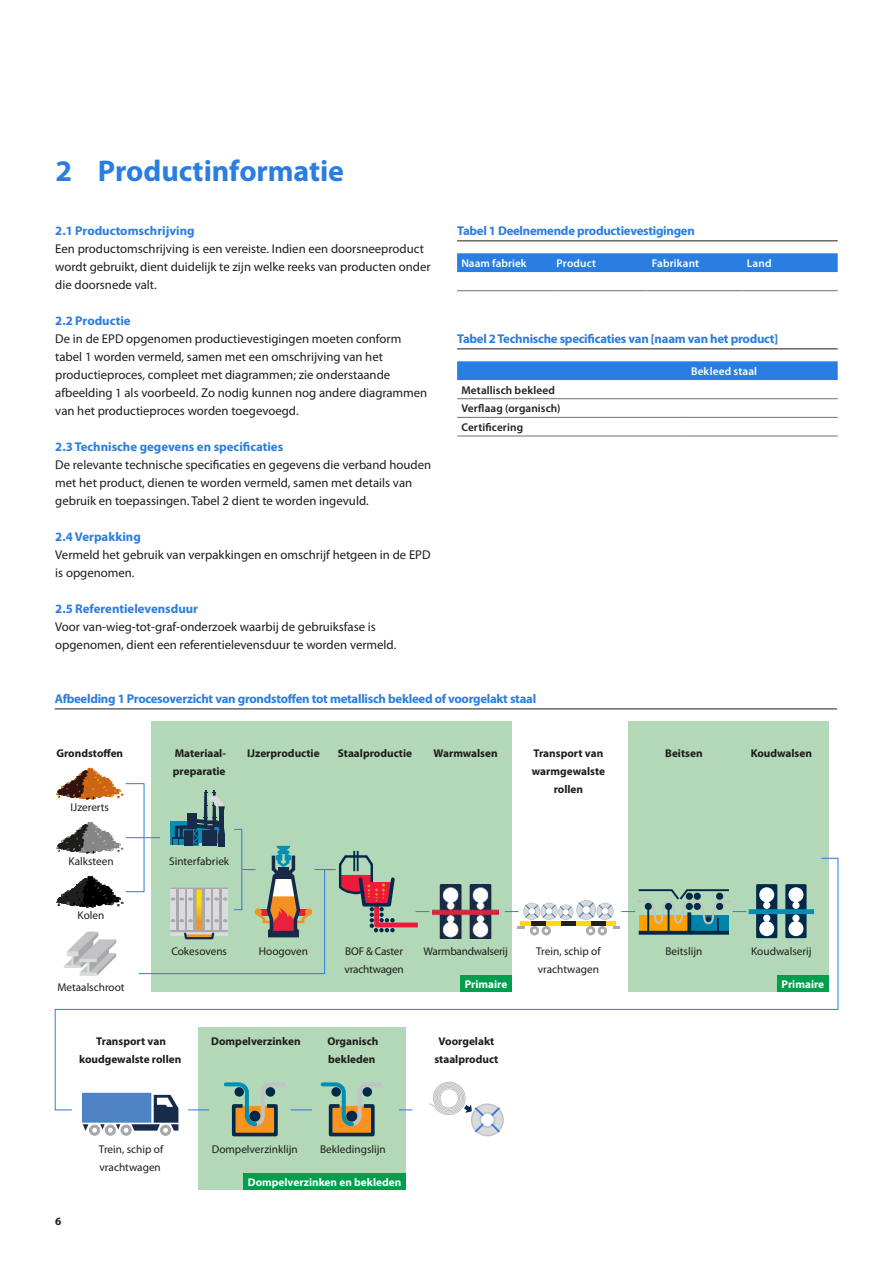
<style>
.page{position:relative;width:893px;height:1263px;background:#fff}
.page>*{position:absolute;margin:0;border:0;box-sizing:border-box;transform-origin:0 0}
.t1{font:700 30px "Myriad Pro";letter-spacing:-.005em;color:#2a7de1}
.t2{font:12.75px/18px "Myriad Pro";color:#1d1d1b}
.t3{font:700 12.75px "Myriad Pro";letter-spacing:-.02em;color:#2a7de1}
.t4{font:700 12.75px "Myriad Pro";color:#2a7de1}
.t5{font:700 11.25px/18px "Myriad Pro";color:#1d1d1b;text-align:center}
.t6{font:11.25px/18px "Myriad Pro";color:#1d1d1b}
.t7{font:600 11.25px/18.6px "Myriad Pro";letter-spacing:.015em;color:#1d1d1b}
.t8{font:600 11.25px "Myriad Pro";letter-spacing:.01em;color:#fff}
.t9{font:700 11.25px "Myriad Pro";color:#fff}
.t10{font:11.25px/18px "Myriad Pro";letter-spacing:-.02em;color:#1d1d1b}
</style>
<div class="page">
<div style="left:151px;top:721px;width:361px;height:271px;background:#b2d8b7"></div>
<div style="left:628px;top:721px;width:200px;height:271px;background:#b2d8b7"></div>
<div style="left:457px;top:253px;width:381px;height:19px;background:#2a7de1"></div>
<hr style="left:457px;top:290px;width:95px;height:1px;background:#706f6f">
<hr style="left:552px;top:290px;width:95px;height:1px;background:#706f6f">
<hr style="left:647px;top:290px;width:95px;height:1px;background:#706f6f">
<hr style="left:742px;top:290px;width:96px;height:1px;background:#706f6f">
<hr style="left:457px;top:240px;width:381px;height:1px;background:#1d1d1b">
<div style="left:457px;top:361px;width:381px;height:19px;background:#2a7de1"></div>
<hr style="left:457px;top:398px;width:230px;height:1px;background:#706f6f">
<hr style="left:457px;top:417px;width:230px;height:1px;background:#706f6f">
<hr style="left:457px;top:436px;width:230px;height:1px;background:#706f6f">
<hr style="left:687px;top:398px;width:151px;height:1px;background:#706f6f">
<hr style="left:687px;top:417px;width:151px;height:1px;background:#706f6f">
<hr style="left:687px;top:436px;width:151px;height:1px;background:#706f6f">
<hr style="left:457px;top:348px;width:381px;height:1px;background:#1d1d1b">
<hr style="left:55px;top:708px;width:782px;height:1px;background:#1d1d1b">
<svg style="left:54px;top:857px;width:785px;height:254px"></svg>
<svg style="left:56px;top:767px;width:373px;height:209px"></svg>
<div style="left:199px;top:1027px;width:207px;height:163px;background:#b2d8b7"></div>
<div style="left:244px;top:1173px;width:162px;height:17px;background:#009e4d"></div>
<svg style="left:188px;top:1109px;width:21px;height:1px"></svg>
<svg style="left:399px;top:1109px;width:13px;height:1px"></svg>
<svg style="left:224px;top:1082px;width:88px;height:54px"></svg>
<div style="left:234px;top:1087px;width:10px;height:10px;background:#002a4b;border-radius:50%"></div>
<div style="left:266px;top:1087px;width:9px;height:10px;background:#002a4b;border-radius:50%"></div>
<div style="left:249px;top:1111px;width:11px;height:10px;background:#002a4b;border-radius:50%"></div>
<svg style="left:321px;top:1082px;width:62px;height:54px"></svg>
<div style="left:331px;top:1087px;width:10px;height:10px;background:#002a4b;border-radius:50%"></div>
<div style="left:363px;top:1087px;width:9px;height:10px;background:#002a4b;border-radius:50%"></div>
<div style="left:346px;top:1111px;width:11px;height:10px;background:#002a4b;border-radius:50%"></div>
<svg style="left:82px;top:1093px;width:96px;height:43px"></svg>
<svg style="left:429px;top:1082px;width:75px;height:54px"></svg>
<h1 class="t1" style="left:55px;top:154px;width:290px">2 Productinformatie</h1>
<p class="t4" style="left:55px;top:224px;width:141px">2.1 Productomschrijving</p>
<p class="t2" style="left:55px;top:240px;width:377px">Een productomschrijving is een vereiste. Indien een doorsneeproduct wordt gebruikt, dient duidelijk te zijn welke reeks van producten onder die doorsnede valt.</p>
<p class="t4" style="left:55px;top:314px;width:77px">2.2 Productie</p>
<p class="t2" style="left:55px;top:330px;width:374px">De in de EPD opgenomen productievestigingen moeten conform tabel 1 worden vermeld, samen met een omschrijving van het productieproces, compleet met diagrammen; zie onderstaande afbeelding 1 als voorbeeld. Zo nodig kunnen nog andere diagrammen van het productieproces worden toegevoegd.</p>
<p class="t4" style="left:55px;top:440px;width:229px">2.3 Technische gegevens en specificaties</p>
<p class="t2" style="left:55px;top:456px;width:377px">De relevante technische specificaties en gegevens die verband houden met het product, dienen te worden vermeld, samen met details van gebruik en toepassingen. Tabel 2 dient te worden ingevuld.</p>
<p class="t4" style="left:55px;top:530px;width:87px">2.4 Verpakking</p>
<p class="t2" style="left:55px;top:546px;width:377px">Vermeld het gebruik van verpakkingen en omschrijf hetgeen in de EPD is opgenomen.</p>
<p class="t4" style="left:55px;top:602px;width:144px">2.5 Referentielevensduur</p>
<p class="t2" style="left:55px;top:618px;width:343px">Voor van-wieg-tot-graf-onderzoek waarbij de gebruiksfase is opgenomen, dient een referentielevensduur te worden vermeld.</p>
<p class="t3" style="left:457px;top:224px;width:239px">Tabel 1 Deelnemende productievestigingen</p>
<p class="t8" style="left:461px;top:257px;width:67px">Naam fabriek</p>
<p class="t8" style="left:556px;top:257px;width:41px">Product</p>
<p class="t8" style="left:652px;top:257px;width:49px">Fabrikant</p>
<p class="t8" style="left:747px;top:257px;width:26px">Land</p>
<p class="t3" style="left:457px;top:332px;width:323px">Tabel 2 Technische specificaties van [naam van het product]</p>
<p class="t7" style="left:461px;top:381px;width:101px">Metallisch bekleed<br>Verflaag (organisch)<br>Certificering</p>
<p class="t8" style="left:691px;top:365px;width:68px">Bekleed staal</p>
<p class="t3" style="left:55px;top:692px;width:483px">Afbeelding 1 Procesoverzicht van grondstoffen tot metallisch bekleed of voorgelakt staal</p>
<p class="t5" style="left:56px;top:745px;width:68px">Grondstoffen</p>
<p class="t6" style="left:71px;top:799px;width:40px">IJzererts</p>
<p class="t6" style="left:68px;top:853px;width:47px">Kalksteen</p>
<p class="t6" style="left:78px;top:907px;width:28px">Kolen</p>
<p class="t6" style="left:57px;top:979px;width:69px">Metaalschroot</p>
<p class="t5" style="left:173px;top:745px;width:55px;text-align:left">Materiaal&shy;preparatie</p>
<p class="t5" style="left:751px;top:745px;width:63px">Koudwalsen</p>
<p class="t5" style="left:247px;top:745px;width:74px">IJzerproductie</p>
<p class="t5" style="left:338px;top:745px;width:76px">Staalproductie</p>
<p class="t5" style="left:434px;top:745px;width:66px">Warmwalsen</p>
<p class="t5" style="left:532px;top:745px;width:75px">Transport van warmgewalste rollen</p>
<p class="t5" style="left:665px;top:745px;width:39px">Beitsen</p>
<p class="t6" style="left:169px;top:853px;width:62px">Sinterfabriek</p>
<p class="t6" style="left:536px;top:943px;width:66px">Trein, schip of vrachtwagen</p>
<p class="t6" style="left:665px;top:943px;width:38px">Beitslijn</p>
<p class="t6" style="left:171px;top:943px;width:57px">Cokesovens</p>
<p class="t6" style="left:259px;top:943px;width:51px">Hoogoven</p>
<p class="t10" style="left:345px;top:943px;width:61px">BOF &amp; Caster vrachtwagen</p>
<p class="t10" style="left:424px;top:943px;width:86px">Warmbandwalserij</p>
<p class="t6" style="left:751px;top:943px;width:62px">Koudwalserij</p>
<p class="t9" style="left:465px;top:978px;width:44px">Primaire</p>
<p class="t9" style="left:782px;top:978px;width:44px">Primaire</p>
<p class="t5" style="left:79px;top:1033px;width:104px">Transport van koudgewalste rollen</p>
<p class="t5" style="left:211px;top:1033px;width:91px">Dompelverzinken</p>
<p class="t5" style="left:327px;top:1033px;width:53px;text-align:left">Organisch bekleden</p>
<p class="t5" style="left:434px;top:1033px;width:66px">Voorgelakt staalproduct</p>
<p class="t5" style="left:55px;top:1213px;width:8px">6</p>
<p class="t6" style="left:99px;top:1141px;width:66px">Trein, schip of vrachtwagen</p>
<p class="t6" style="left:212px;top:1141px;width:87px">Dompelverzinklijn</p>
<p class="t6" style="left:320px;top:1141px;width:67px">Bekledingslijn</p>
<p class="t9" style="left:248px;top:1176px;width:155px">Dompelverzinken en bekleden</p>
</div>
